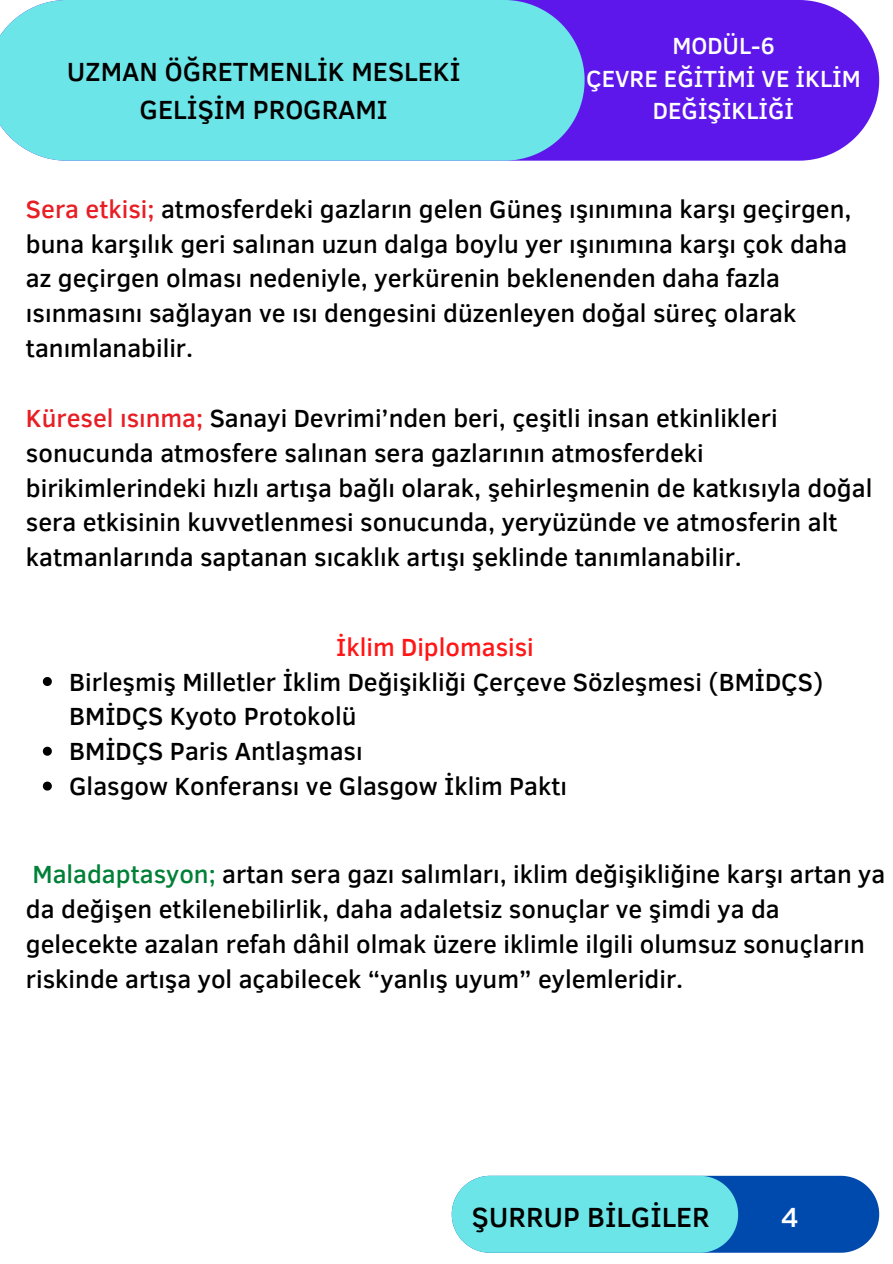
<style>
.page{position:relative;width:893px;height:1264px;background:#fff}
.page>*{position:absolute;margin:0;border:0;box-sizing:border-box;transform-origin:0 0}
.t1{font:500 28.5px "Clear Sans";color:#000}
.t2{font:500 28.5px "Clear Sans";color:#fff}
.t3{font:500 26.85px/37px "Clear Sans";color:#000;text-align:center}
.t4{font:500 25.5px/34.8px "Clear Sans";color:#000}
.t5{font:500 25.5px "Clear Sans";color:#ff1616}
.t6{font:500 24px/32.5px "Clear Sans";color:#fff;text-align:center}
.s1{color:#e81e25}
.s2{color:#008037}
</style>
<div class="page">
<svg style="left:451px;top:1175px;width:428px;height:77px;background:#4fb3d5"></svg>
<div style="left:584px;top:0;width:295px;height:161px;background:#5e17eb"></div>
<div style="left:0;top:0;width:584px;height:161px;background:#6ce5e8"></div>
<svg style="left:43px;top:677px;width:9px;height:9px"></svg>
<svg style="left:43px;top:746px;width:9px;height:9px"></svg>
<svg style="left:43px;top:781px;width:9px;height:9px"></svg>
<p class="t3" style="left:67px;top:52px;width:395px">UZMAN ÖĞRETMENLİK MESLEKİ<br>GELİŞİM PROGRAMI</p>
<p class="t6" style="left:586px;top:28px;width:276px">MODÜL-6<br>ÇEVRE EĞİTİMİ VE İKLİM<br>DEĞİŞİKLİĞİ</p>
<p class="t4" style="left:26px;top:190px;width:826px"><span class="s1">Sera etkisi;</span> atmosferdeki gazların gelen Güneş ışınımına karşı geçirgen, buna karşılık geri salınan uzun dalga boylu yer ışınımına karşı çok daha az geçirgen olması nedeniyle, yerkürenin beklenenden daha fazla ısınmasını sağlayan ve ısı dengesini düzenleyen doğal süreç olarak tanımlanabilir.</p>
<p class="t4" style="left:26px;top:399px;width:847px"><span class="s1">Küresel ısınma;</span> Sanayi Devrimi’nden beri, çeşitli insan etkinlikleri sonucunda atmosfere salınan sera gazlarının atmosferdeki birikimlerindeki hızlı artışa bağlı olarak, şehirleşmenin de katkısıyla doğal sera etkisinin kuvvetlenmesi sonucunda, yeryüzünde ve atmosferin alt katmanlarında saptanan sıcaklık artışı şeklinde tanımlanabilir.</p>
<p class="t5" style="left:336px;top:628px;width:199px">İklim Diplomasisi</p>
<p class="t4" style="left:69px;top:663px;width:755px">Birleşmiş Milletler İklim Değişikliği Çerçeve Sözleşmesi (BMİDÇS)<br>BMİDÇS Kyoto Protokolü<br>BMİDÇS Paris Antlaşması<br>Glasgow Konferansı ve Glasgow İklim Paktı</p>
<p class="t4" style="left:26px;top:855px;width:860px"><span class="s2">Maladaptasyon;</span> artan sera gazı salımları, iklim değişikliğine karşı artan ya da değişen etkilenebilirlik, daha adaletsiz sonuçlar ve şimdi ya da gelecekte azalan refah dâhil olmak üzere iklimle ilgili olumsuz sonuçların riskinde artışa yol açabilecek “yanlış uyum” eylemleridir.</p>
<p class="t1" style="left:471px;top:1196px;width:239px">ŞURRUP BİLGİLER</p>
<p class="t2" style="left:781px;top:1196px;width:19px">4</p>
</div>
